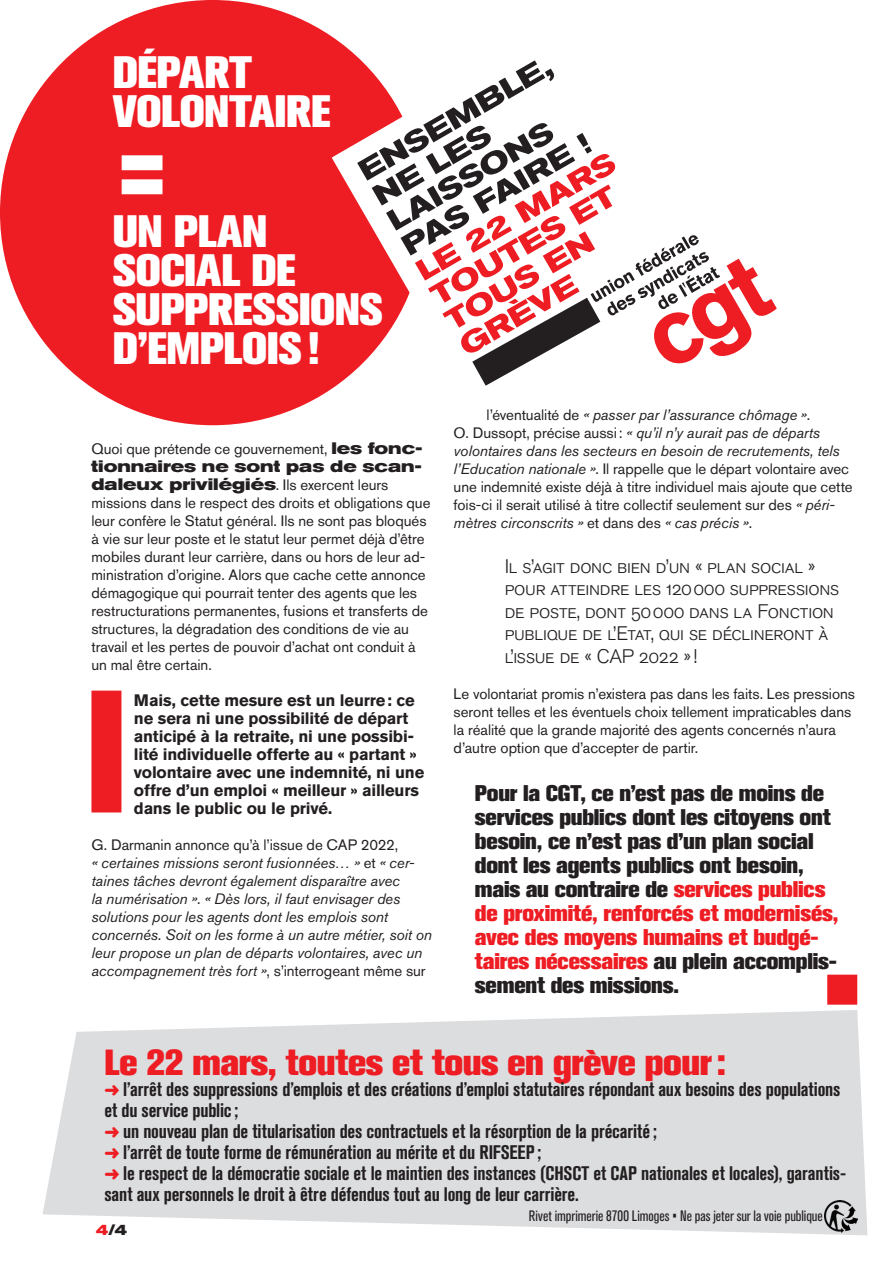
<style>
.page{position:relative;width:893px;height:1263px;background:#fff}
.page>*{position:absolute;margin:0;border:0;box-sizing:border-box;transform-origin:0 0}
.t1{font:800 105px "Akzidenz Grotesk BQ";color:#fff}
.t2{font:800 45px/39px "Akzidenz Grotesk BQ";letter-spacing:-.01em;color:#fff}
.t3{font:800 36px "Akzidenz Grotesk BQ";letter-spacing:-.01em;color:#ee1d23}
.t4{font:22.5px/24px "Akzidenz Grotesk BQ X Bold Alt";letter-spacing:-.01em;color:#231f20}
.t5{font:700 condensed 19.5px/21px "Akzidenz Grotesk BQ";letter-spacing:-.01em;color:#231f20}
.t6{font:19.5px/22.5px "Akzidenz Grotesk BQ Light SC";letter-spacing:-.015em;color:#231f20}
.t7{font:700 16.5px/18px "Akzidenz Grotesk BQ";letter-spacing:-.01em;color:#231f20}
.t8{font:700 expanded 16.5px/18px "Akzidenz Grotesk BQ";color:#231f20}
.t9{font:15px/18px "Akzidenz Grotesk BQ";color:#231f20}
.t10{font:italic 15px/18px "Akzidenz Grotesk BQ";letter-spacing:-.005em;color:#231f20}
.t11{font:condensed 15px "Akzidenz Grotesk BQ";color:#231f20}
.t12{font:700 expanded 15px "Akzidenz Grotesk BQ";color:#231f20}
.s1{font-weight:700;font-stretch:expanded;font-size:16.5px}
.s2{font-weight:400;font-stretch:normal;font-size:15px}
.s3{font-style:normal}
.s4{font-style:italic}
.s5{color:#ee1d23}
</style>
<div class="page">
<svg style="left:43px;top:1010px;width:824px;height:225px;fill:#dcdddf"></svg>
<div style="left:0;top:0;width:425px;height:425px;background:#ee1d23;border-radius:50%"></div>
<svg style="left:332px;top:36px;width:29px;height:353px"></svg>
<div style="left:91px;top:691px;width:30px;height:121px;background:#ee1d23"></div>
<div style="left:96px;top:1041px;width:761px;height:168px;background:#dcdddf"></div>
<svg style="left:357px;top:60px;width:420px;height:329px"></svg>
<div style="left:827px;top:975px;width:30px;height:30px;background:#ee1d23"></div>
<img style="left:825px;top:1201px;width:32px;height:31px">
<p class="t2" style="left:113px;top:53px;width:220px">DÉPART<br>VOLONTAIRE</p>
<p class="t1" style="left:113px;top:110px;width:60px">=</p>
<p class="t2" style="left:113px;top:212px;width:272px">UN PLAN<br>SOCIAL DE<br>SUPPRESSIONS<br>D’EMPLOIS!</p>
<p class="t9" style="left:91px;top:440px;width:332px">Quoi que prétende ce gouvernement, <span class="s1">les fonc-</span></p>
<p class="t8" style="left:91px;top:457px;width:332px">tionnaires ne sont pas de scan&shy;daleux privilégiés<span class="s2">. Ils exercent leurs</span></p>
<p class="t9" style="left:91px;top:494px;width:341px">missions dans le respect des droits et obligations que leur confère le Statut général. Ils ne sont pas bloqués à vie sur leur poste et le statut leur permet déjà d’être mobiles durant leur carrière, dans ou hors de leur ad&shy;ministration d’origine. Alors que cache cette annonce démagogique qui pourrait tenter des agents que les restructurations permanentes, fusions et transferts de structures, la dégradation des conditions de vie au travail et les pertes de pouvoir d’achat ont conduit à un mal être certain.</p>
<p class="t7" style="left:134px;top:691px;width:292px">Mais, cette mesure est un leurre: ce ne sera ni une possibilité de départ anticipé à la retraite, ni une possibi&shy;lité individuelle offerte au « partant » volontaire avec une indemnité, ni une offre d’un emploi « meilleur » ailleurs dans le public ou le privé.</p>
<p class="t10" style="left:91px;top:836px;width:342px"><span class="s3">G. Darmanin annonce qu’à l’issue de CAP 2022,<br></span>« certaines missions seront fusionnées… » <span class="s3">et</span> « cer&shy;taines tâches devront également disparaître avec<br>la numérisation »<span class="s3">.</span> « Dès lors, il faut envisager des solutions pour les agents dont les emplois sont concernés. Soit on les forme à un autre métier, soit on leur propose un plan de départs volontaires, avec un accompagnement très fort »<span class="s3">, s’interrogeant même sur</span></p>
<p class="t10" style="left:487px;top:405px;width:325px"><span class="s3">l’éventualité de</span> « passer par l’assurance chômage »<span class="s3">.</span></p>
<p class="t9" style="left:454px;top:423px;width:400px">O. Dussopt, précise aussi: <span class="s4">« qu’il n’y aurait pas de départs volontaires dans les secteurs en besoin de recrutements, tels l’Education nationale »</span>. Il rappelle que le départ volontaire avec une indemnité existe déjà à titre individuel mais ajoute que cette fois-ci il serait utilisé à titre collectif seulement sur des <span class="s4">« péri&shy;mètres circonscrits »</span> et dans des <span class="s4">« cas précis »</span>.</p>
<p class="t6" style="left:505px;top:555px;width:336px">Il s’agit donc bien d’un « plan social » pour atteindre les 120000 suppressions de poste, dont 50000 dans la Fonction publique de l’Etat, qui se déclineront à l’issue de « CAP 2022 »!</p>
<p class="t9" style="left:454px;top:684px;width:403px">Le volontariat promis n’existera pas dans les faits. Les pressions seront telles et les éventuels choix tellement impraticables dans la réalité que la grande majorité des agents concernés n’aura d’autre option que d’accepter de partir.</p>
<p class="t4" style="left:475px;top:781px;width:365px">Pour la CGT, ce n’est pas de moins de services publics dont les citoyens ont besoin, ce n’est pas d’un plan social dont les agents publics ont besoin, mais au contraire de <span class="s5">services publics de proximité, renforcés et modernisés, avec des moyens humains et budgé&shy;taires nécessaires</span> au plein accomplis&shy;sement des missions.</p>
<p class="t3" style="left:104px;top:1041px;width:623px">Le 22 mars, toutes et tous en grève pour:</p>
<p class="t5" style="left:104px;top:1078px;width:738px"><span class="s5">➜</span> l’arrêt des suppressions d’emplois et des créations d’emploi statutaires répondant aux besoins des populations et du service public;</p>
<p class="t5" style="left:104px;top:1120px;width:554px"><span class="s5">➜</span> un nouveau plan de titularisation des contractuels et la résorption de la précarité;</p>
<p class="t5" style="left:104px;top:1141px;width:438px"><span class="s5">➜</span> l’arrêt de toute forme de rémunération au mérite et du RIFSEEP;</p>
<p class="t5" style="left:104px;top:1162px;width:743px"><span class="s5">➜</span> le respect de la démocratie sociale et le maintien des instances (CHSCT et CAP nationales et locales), garantis&shy;sant aux personnels le droit à être défendus tout au long de leur carrière.</p>
<p class="t12" style="left:96px;top:1221px;width:33px"><span class="s5">4</span>/4</p>
<p class="t11" style="left:529px;top:1207px;width:295px">Rivet imprimerie 8700 Limoges • Ne pas jeter sur la voie publique</p>
</div>
